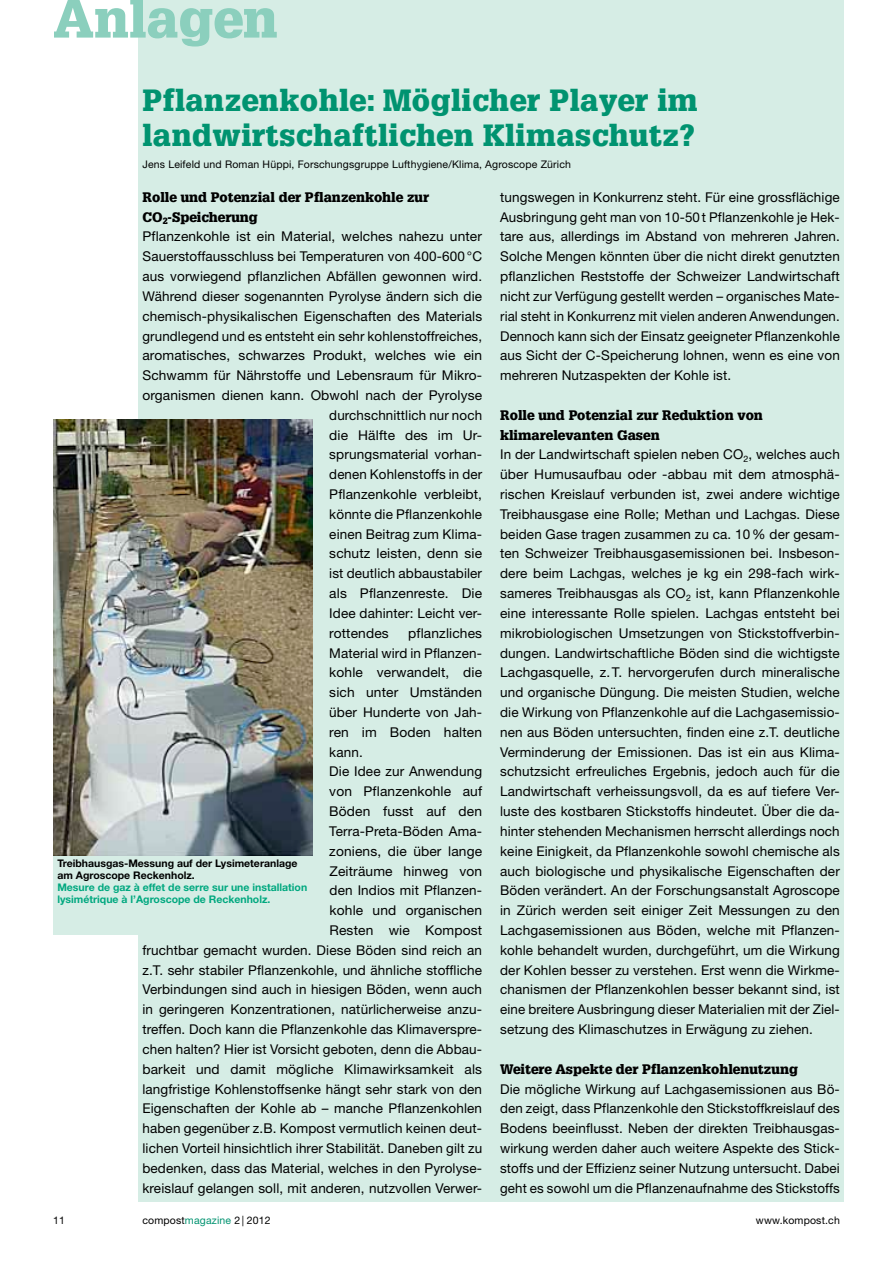
<style>
.page{position:relative;width:893px;height:1263px;background:#fff}
.page>*{position:absolute;margin:0;border:0;box-sizing:border-box;transform-origin:0 0}
.t1{font:900 52.5px "Glypha LT Std";color:#8bcfbd}
.t2{font:900 30px/34.5px "Glypha LT Std";letter-spacing:.015em;color:#009370}
.t3{font:13.5px/19.8px "Helvetica Neue LT Std";letter-spacing:.01em;color:#000;text-align:justify}
.t4{font:900 13.5px/19.8px "Glypha LT Std";color:#000}
.t5{font:10.5px "Helvetica Neue LT Std";letter-spacing:.015em;color:#000}
.t6{font:700 10.5px/12px "Helvetica Neue LT Std";color:#00a87f}
.t7{font:700 10.5px/12px "Helvetica Neue LT Std";color:#000}
.s1{color:#009370}
</style>
<div class="page">
<div style="left:138px;top:0;width:706px;height:1201px;background:#d6ede5"></div>
<div style="left:53px;top:856px;width:260px;height:79px;background:#d6ede5"></div>
<img style="left:53px;top:420px;width:259px;height:436px">
<h1 class="t1" style="left:53px;top:-13px;width:226px">Anlagen</h1>
<h2 class="t2" style="left:142px;top:83px;width:557px">Pflanzenkohle: Möglicher Player im landwirtschaftlichen Klimaschutz?</h2>
<p class="t5" style="left:142px;top:158px;width:430px">Jens Leifeld und Roman Hüppi, Forschungsgruppe Lufthygiene/Klima, Agroscope Zürich</p>
<p class="t4" style="left:142px;top:187px;width:288px">Rolle und Potenzial der Pflanzenkohle zur<br>CO<sub>2</sub>-Speicherung</p>
<p class="t3" style="left:142px;top:227px;width:341px">Pflanzenkohle ist ein Material, welches nahezu unter</p>
<p class="t3" style="left:142px;top:246px;width:341px">Sauerstoffausschluss bei Temperaturen von 400-600 °C</p>
<p class="t3" style="left:142px;top:266px;width:341px">aus vorwiegend pflanzlichen Abfällen gewonnen wird.</p>
<p class="t3" style="left:142px;top:286px;width:341px">Während dieser sogenannten Pyrolyse ändern sich die</p>
<p class="t3" style="left:142px;top:306px;width:341px">chemisch-physikalischen Eigenschaften des Materials</p>
<p class="t3" style="left:142px;top:326px;width:341px">grundlegend und es entsteht ein sehr kohlenstoffreiches,</p>
<p class="t3" style="left:142px;top:345px;width:341px">aromatisches, schwarzes Produkt, welches wie ein</p>
<p class="t3" style="left:142px;top:365px;width:341px">Schwamm für Nährstoffe und Lebensraum für Mikro-</p>
<p class="t3" style="left:142px;top:385px;width:341px">organismen dienen kann. Obwohl nach der Pyrolyse</p>
<p class="t3" style="left:329px;top:405px;width:154px">durchschnittlich nur noch</p>
<p class="t3" style="left:329px;top:425px;width:154px">die Hälfte des im Ur-</p>
<p class="t3" style="left:329px;top:444px;width:154px">sprungsmaterial vorhan-</p>
<p class="t3" style="left:329px;top:464px;width:154px">denen Kohlenstoffs in der</p>
<p class="t3" style="left:329px;top:484px;width:154px">Pflanzenkohle verbleibt,</p>
<p class="t3" style="left:329px;top:504px;width:154px">könnte die Pflanzenkohle</p>
<p class="t3" style="left:329px;top:524px;width:154px">einen Beitrag zum Klima-</p>
<p class="t3" style="left:329px;top:544px;width:154px">schutz leisten, denn sie</p>
<p class="t3" style="left:329px;top:563px;width:154px">ist deutlich abbaustabiler</p>
<p class="t3" style="left:329px;top:583px;width:154px">als Pflanzenreste. Die</p>
<p class="t3" style="left:329px;top:603px;width:154px">Idee dahinter: Leicht ver-</p>
<p class="t3" style="left:329px;top:623px;width:61px">rottendes</p>
<p class="t3" style="left:408px;top:623px;width:75px">pflanzliches</p>
<p class="t3" style="left:329px;top:643px;width:154px">Material wird in Pflanzen-</p>
<p class="t3" style="left:329px;top:662px;width:154px">kohle verwandelt, die</p>
<p class="t3" style="left:329px;top:682px;width:154px">sich unter Umständen</p>
<p class="t3" style="left:329px;top:702px;width:154px">über Hunderte von Jah-</p>
<p class="t3" style="left:329px;top:722px;width:154px">ren im Boden halten</p>
<p class="t3" style="left:329px;top:742px;width:35px">kann.</p>
<p class="t3" style="left:329px;top:761px;width:154px">Die Idee zur Anwendung</p>
<p class="t3" style="left:329px;top:781px;width:154px">von Pflanzenkohle auf</p>
<p class="t3" style="left:329px;top:801px;width:154px">Böden fusst auf den</p>
<p class="t3" style="left:329px;top:821px;width:154px">Terra-Preta-Böden Ama-</p>
<p class="t3" style="left:329px;top:841px;width:154px">zoniens, die über lange</p>
<p class="t3" style="left:330px;top:861px;width:154px">Zeiträume hinweg von</p>
<p class="t3" style="left:330px;top:880px;width:154px">den Indios mit Pflanzen-</p>
<p class="t3" style="left:330px;top:900px;width:154px">kohle und organischen</p>
<p class="t3" style="left:330px;top:920px;width:154px">Resten wie Kompost</p>
<p class="t3" style="left:142px;top:940px;width:341px">fruchtbar gemacht wurden. Diese Böden sind reich an</p>
<p class="t3" style="left:142px;top:960px;width:341px">z.T. sehr stabiler Pflanzenkohle, und ähnliche stoffliche</p>
<p class="t3" style="left:142px;top:979px;width:341px">Verbindungen sind auch in hiesigen Böden, wenn auch</p>
<p class="t3" style="left:142px;top:999px;width:341px">in geringeren Konzentrationen, natürlicherweise anzu-</p>
<p class="t3" style="left:142px;top:1019px;width:341px">treffen. Doch kann die Pflanzenkohle das Klimaverspre-</p>
<p class="t3" style="left:142px;top:1039px;width:341px">chen halten? Hier ist Vorsicht geboten, denn die Abbau-</p>
<p class="t3" style="left:142px;top:1059px;width:341px">barkeit und damit mögliche Klimawirksamkeit als</p>
<p class="t3" style="left:142px;top:1079px;width:341px">langfristige Kohlenstoffsenke hängt sehr stark von den</p>
<p class="t3" style="left:142px;top:1098px;width:341px">Eigenschaften der Kohle ab – manche Pflanzenkohlen</p>
<p class="t3" style="left:142px;top:1118px;width:341px">haben gegenüber z.B. Kompost vermutlich keinen deut-</p>
<p class="t3" style="left:142px;top:1138px;width:341px">lichen Vorteil hinsichtlich ihrer Stabilität. Daneben gilt zu</p>
<p class="t3" style="left:142px;top:1158px;width:341px">bedenken, dass das Material, welches in den Pyrolyse-</p>
<p class="t3" style="left:142px;top:1178px;width:341px">kreislauf gelangen soll, mit anderen, nutzvollen Verwer-</p>
<p class="t7" style="left:57px;top:857px;width:242px">Treibhausgas-Messung auf der Lysimeteranlage am Agroscope Reckenholz.</p>
<p class="t6" style="left:57px;top:881px;width:251px">Mesure de gaz à effet de serre sur une installation lysimétrique à l’Agroscope de Reckenholz.</p>
<p class="t3" style="left:500px;top:187px;width:341px">tungswegen in Konkurrenz steht. Für eine grossflächige Ausbringung geht man von 10-50 t Pflanzenkohle je Hek&shy;tare aus, allerdings im Abstand von mehreren Jahren.<br>Solche Mengen könnten über die nicht direkt genutzten pflanzlichen Reststoffe der Schweizer Landwirtschaft nicht zur Verfügung gestellt werden – organisches Mate&shy;rial steht in Konkurrenz mit vielen anderen Anwendungen.<br>Dennoch kann sich der Einsatz geeigneter Pflanzenkohle aus Sicht der C-Speicherung lohnen, wenn es eine von mehreren Nutzaspekten der Kohle ist.</p>
<p class="t4" style="left:500px;top:405px;width:264px">Rolle und Potenzial zur Reduktion von klimarelevanten Gasen</p>
<p class="t3" style="left:500px;top:444px;width:341px">In der Landwirtschaft spielen neben CO<sub>2</sub>, welches auch über Humusaufbau oder -abbau mit dem atmosphä&shy;rischen Kreislauf verbunden ist, zwei andere wichtige Treibhausgase eine Rolle; Methan und Lachgas. Diese beiden Gase tragen zusammen zu ca. 10% der gesam&shy;ten Schweizer Treibhausgasemissionen bei. Insbeson&shy;dere beim Lachgas, welches je kg ein 298-fach wirk&shy;sameres Treibhausgas als CO<sub>2</sub> ist, kann Pflanzenkohle eine interessante Rolle spielen. Lachgas entsteht bei mikrobiologischen Umsetzungen von Stickstoffverbin&shy;dungen. Landwirtschaftliche Böden sind die wichtigste Lachgasquelle, z.T. hervorgerufen durch mineralische und organische Düngung. Die meisten Studien, welche die Wirkung von Pflanzenkohle auf die Lachgasemissio&shy;nen aus Böden untersuchten, finden eine z.T. deutliche Verminderung der Emissionen. Das ist ein aus Klima&shy;schutzsicht erfreuliches Ergebnis, jedoch auch für die Landwirtschaft verheissungsvoll, da es auf tiefere Ver&shy;luste des kostbaren Stickstoffs hindeutet. Über die da&shy;hinter stehenden Mechanismen herrscht allerdings noch keine Einigkeit, da Pflanzenkohle sowohl chemische als auch biologische und physikalische Eigenschaften der Böden verändert. An der Forschungsanstalt Agroscope in Zürich werden seit einiger Zeit Messungen zu den Lachgasemissionen aus Böden, welche mit Pflanzen&shy;kohle behandelt wurden, durchgeführt, um die Wirkung der Kohlen besser zu verstehen. Erst wenn die Wirkme&shy;chanismen der Pflanzenkohlen besser bekannt sind, ist eine breitere Ausbringung dieser Materialien mit der Ziel&shy;setzung des Klimaschutzes in Erwägung zu ziehen.</p>
<p class="t4" style="left:500px;top:1059px;width:299px">Weitere Aspekte der Pflanzenkohlenutzung</p>
<p class="t3" style="left:500px;top:1079px;width:341px">Die mögliche Wirkung auf Lachgasemissionen aus Bö&shy;den zeigt, dass Pflanzenkohle den Stickstoffkreislauf des Bodens beeinflusst. Neben der direkten Treibhausgas&shy;wirkung werden daher auch weitere Aspekte des Stick&shy;stoffs und der Effizienz seiner Nutzung untersucht. Dabei geht es sowohl um die Pflanzenaufnahme des Stickstoffs</p>
<p class="t5" style="left:53px;top:1214px;width:13px">11</p>
<p class="t5" style="left:142px;top:1214px;width:130px">compost<span class="s1">magazine</span> 2 | 2012</p>
<p class="t5" style="left:756px;top:1214px;width:85px">www.kompost.ch</p>
</div>
